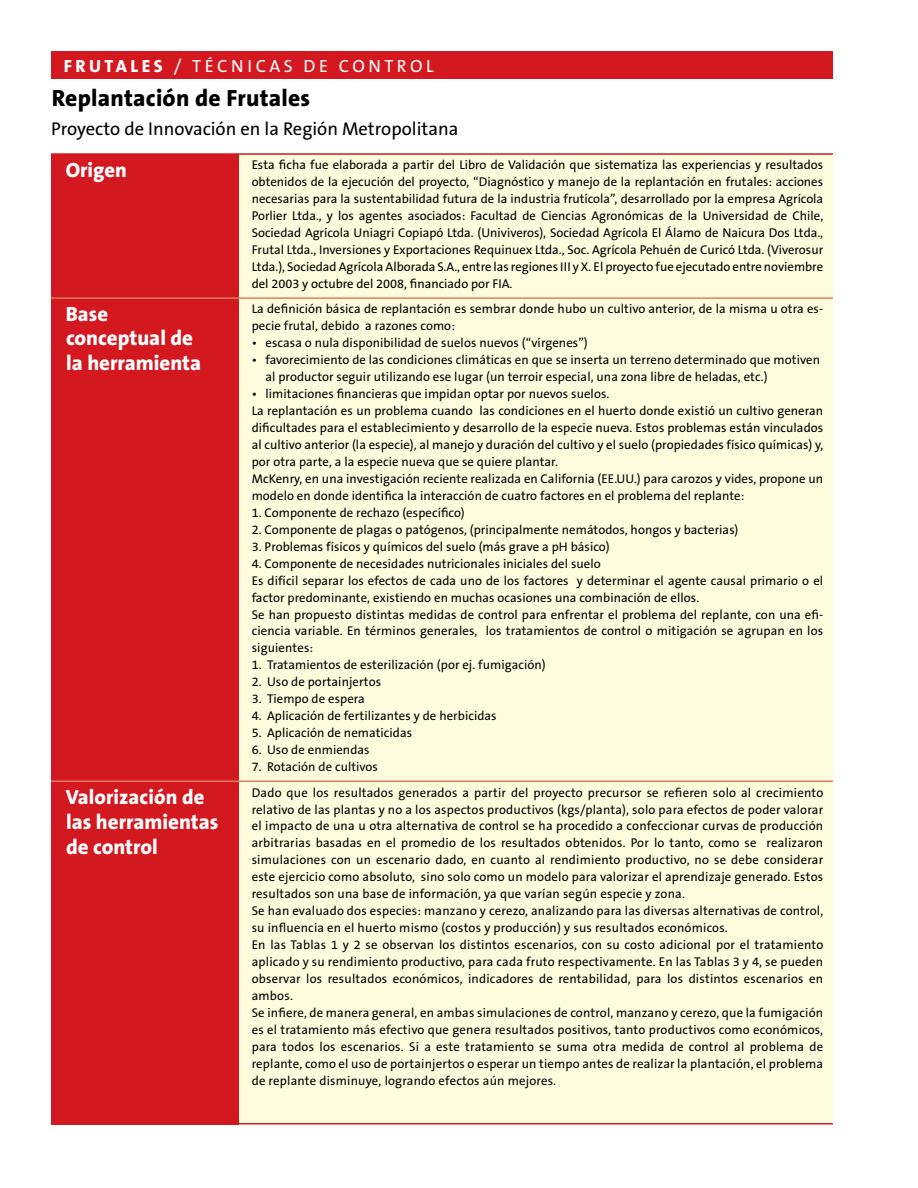
<style>
.page{position:relative;width:918px;height:1188px;background:#fff}
.page>*{position:absolute;margin:0;border:0;box-sizing:border-box;transform-origin:0 0}
.t1{font:800 23.55px "The Sans B8";letter-spacing:.01em;color:#000}
.t2{font:800 21px/25.2px "The Sans B8";color:#fff}
.t3{font:800 20.7px "The Sans B8";letter-spacing:.005em;color:#fff}
.t4{font:18.6px "The Sans B5 Plain";color:#000}
.t5{font:17.7px "The Sans B5 Plain";letter-spacing:.2em;color:#fff}
.t6{font:12.75px/17px "The Sans B5 Plain";letter-spacing:.005em;color:#000}
.s1{font-family:"The Sans B8";font-weight:800}
</style>
<div class="page">
<div style="left:60px;top:154px;width:773px;height:970px;background:#fffcdd"></div>
<div style="left:51px;top:154px;width:187px;height:970px;background:#d31820"></div>
<hr style="left:51px;top:153px;width:782px;height:2px;background:#d31820">
<hr style="left:51px;top:297px;width:782px;height:2px;background:#e47b5f">
<hr style="left:51px;top:780px;width:782px;height:2px;background:#e47b5f">
<hr style="left:51px;top:1123px;width:782px;height:1px;background:#d31820">
<div style="left:51px;top:52px;width:782px;height:27px;background:#d31820"></div>
<h3 class="t5" style="left:64px;top:57px;width:371px"><span class="s1">FRUTALES</span> / TÉCNICAS DE CONTROL</h3>
<h1 class="t1" style="left:52px;top:86px;width:260px">Replantación de Frutales</h1>
<h3 class="t4" style="left:51px;top:119px;width:409px">Proyecto de Innovación en la Región Metropolitana</h3>
<h3 class="t3" style="left:66px;top:159px;width:63px">Origen</h3>
<p class="t6" style="left:252px;top:157px;width:573px;text-align:justify">Esta ficha fue elaborada a partir del Libro de Validación que sistematiza las experiencias y resultados obtenidos de la ejecución del proyecto, “Diagnóstico y manejo de la replantación en frutales: acciones necesarias para la sustentabilidad futura de la industria frutícola”, desarrollado por la empresa Agrícola Porlier Ltda., y los agentes asociados: Facultad de Ciencias Agronómicas de la Universidad de Chile, Sociedad Agrícola Uniagri Copiapó Ltda. (Univiveros), Sociedad Agrícola El Álamo de Naicura Dos Ltda., Frutal Ltda., Inversiones y Exportaciones Requinuex Ltda., Soc. Agrícola Pehuén de Curicó Ltda. (Viverosur Ltda.), Sociedad Agrícola Alborada S.A., entre las regiones III y X. El proyecto fue ejecutado entre noviembre del 2003 y octubre del 2008, financiado por FIA.</p>
<h3 class="t3" style="left:66px;top:303px;width:44px">Base</h3>
<p class="t6" style="left:252px;top:301px;width:573px">La definición básica de replantación es sembrar donde hubo un cultivo anterior, de la misma u otra es&shy;pecie frutal, debido a razones como:</p>
<p class="t6" style="left:252px;top:335px;width:338px">• escasa o nula disponibilidad de suelos nuevos (“vírgenes”)</p>
<p class="t6" style="left:266px;top:352px;width:556px;text-indent:-14px">• favorecimiento de las condiciones climáticas en que se inserta un terreno determinado que motiven al productor seguir utilizando ese lugar (un terroir especial, una zona libre de heladas, etc.)</p>
<p class="t6" style="left:252px;top:386px;width:573px">• limitaciones financieras que impidan optar por nuevos suelos.<br>La replantación es un problema cuando las condiciones en el huerto donde existió un cultivo generan dificultades para el establecimiento y desarrollo de la especie nueva. Estos problemas están vinculados al cultivo anterior (la especie), al manejo y duración del cultivo y el suelo (propiedades físico químicas) y, por otra parte, a la especie nueva que se quiere plantar.<br>McKenry, en una investigación reciente realizada en California (EE.UU.) para carozos y vides, propone un modelo en donde identifica la interacción de cuatro factores en el problema del replante:</p>
<p class="t6" style="left:252px;top:505px;width:215px">1. Componente de rechazo (específico)</p>
<p class="t6" style="left:252px;top:521px;width:488px">2. Componente de plagas o patógenos, (principalmente nemátodos, hongos y bacterias)</p>
<p class="t6" style="left:252px;top:538px;width:359px">3. Problemas físicos y químicos del suelo (más grave a pH básico)</p>
<p class="t6" style="left:252px;top:555px;width:573px">4. Componente de necesidades nutricionales iniciales del suelo<br>Es difícil separar los efectos de cada uno de los factores y determinar el agente causal primario o el factor predominante, existiendo en muchas ocasiones una combinación de ellos.<br>Se han propuesto distintas medidas de control para enfrentar el problema del replante, con una efi&shy;ciencia variable. En términos generales, los tratamientos de control o mitigación se agrupan en los siguientes:</p>
<p class="t6" style="left:252px;top:657px;width:296px">1. Tratamientos de esterilización (por ej. fumigación)</p>
<p class="t6" style="left:252px;top:674px;width:131px">2. Uso de portainjertos</p>
<p class="t6" style="left:252px;top:691px;width:115px">3. Tiempo de espera</p>
<p class="t6" style="left:252px;top:708px;width:247px">4. Aplicación de fertilizantes y de herbicidas</p>
<p class="t6" style="left:252px;top:725px;width:162px">5. Aplicación de nematicidas</p>
<p class="t6" style="left:252px;top:742px;width:119px">6. Uso de enmiendas</p>
<p class="t6" style="left:252px;top:759px;width:128px">7. Rotación de cultivos</p>
<h3 class="t3" style="left:66px;top:786px;width:140px">Valorización de</h3>
<p class="t6" style="left:252px;top:784px;width:573px">Dado que los resultados generados a partir del proyecto precursor se refieren solo al crecimiento relativo de las plantas y no a los aspectos productivos (kgs/planta), solo para efectos de poder valorar el impacto de una u otra alternativa de control se ha procedido a confeccionar curvas de producción arbitrarias basadas en el promedio de los resultados obtenidos. Por lo tanto, como se realizaron simulaciones con un escenario dado, en cuanto al rendimiento productivo, no se debe considerar este ejercicio como absoluto, sino solo como un modelo para valorizar el aprendizaje generado. Estos resultados son una base de información, ya que varían según especie y zona.<br>Se han evaluado dos especies: manzano y cerezo, analizando para las diversas alternativas de control, su influencia en el huerto mismo (costos y producción) y sus resultados económicos.<br>En las Tablas 1 y 2 se observan los distintos escenarios, con su costo adicional por el tratamiento aplicado y su rendimiento productivo, para cada fruto respectivamente. En las Tablas 3 y 4, se pueden observar los resultados económicos, indicadores de rentabilidad, para los distintos escenarios en ambos.<br>Se infiere, de manera general, en ambas simulaciones de control, manzano y cerezo, que la fumigación es el tratamiento más efectivo que genera resultados positivos, tanto productivos como económicos, para todos los escenarios. Si a este tratamiento se suma otra medida de control al problema de replante, como el uso de portainjertos o esperar un tiempo antes de realizar la plantación, el problema de replante disminuye, logrando efectos aún mejores.</p>
<h2 class="t2" style="left:66px;top:326px;width:137px">conceptual de la herramienta</h2>
<h2 class="t2" style="left:66px;top:810px;width:154px">las herramientas de control</h2>
</div>
